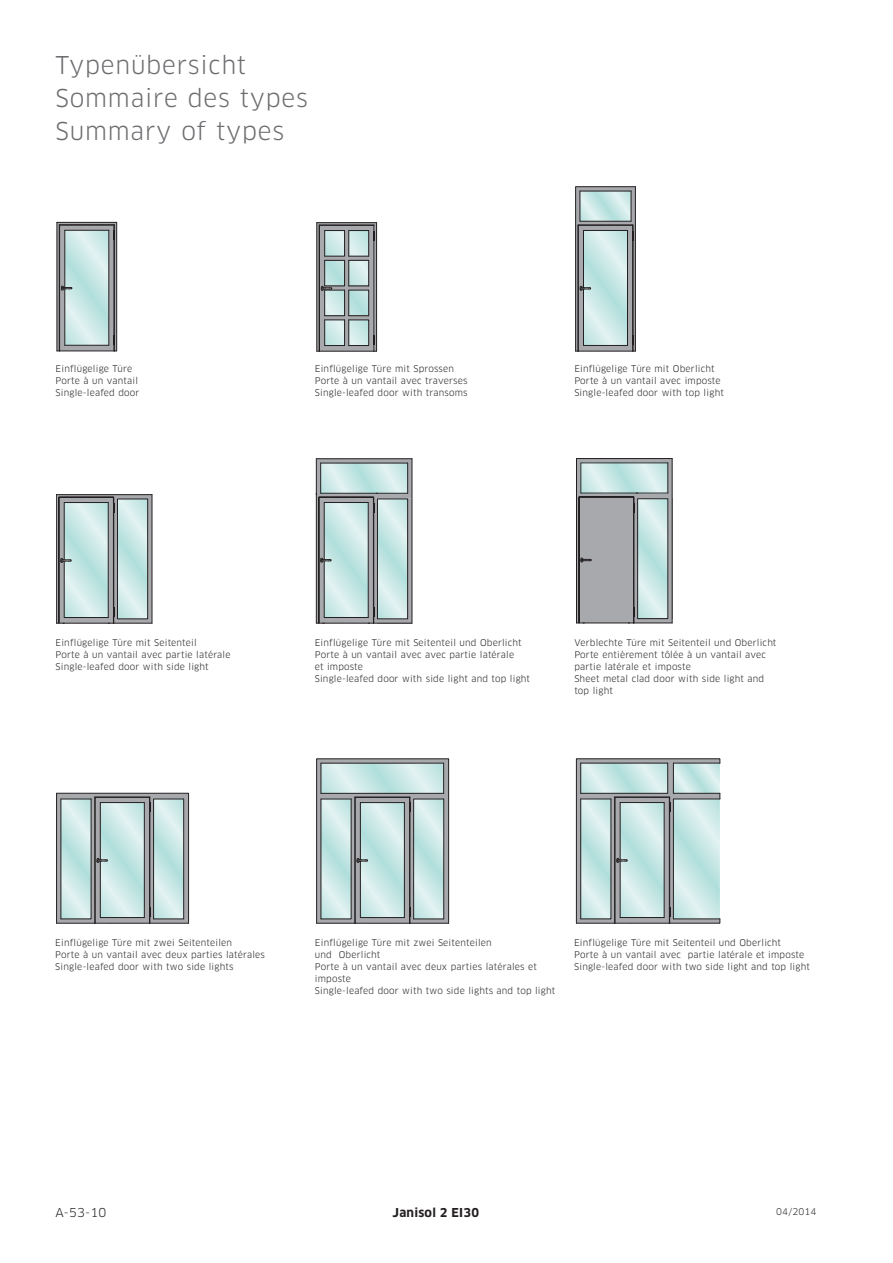
<style>
.page{position:relative;width:893px;height:1263px;background:#fff}
.page>*{position:absolute;margin:0;border:0;box-sizing:border-box;transform-origin:0 0}
.t1{font:24px/33px "Clan Pro";letter-spacing:.03em;color:#6c6d70}
.t2{font:700 12px "Clan Pro";letter-spacing:.02em;color:#231f20}
.t3{font:12px "Clan Pro";color:#231f20}
.t4{font:9px/12px "Clan Pro";letter-spacing:.02em;color:#231f20}
</style>
<div class="page">
<svg style="left:575px;top:186px;width:61px;height:166px;background:#abbdbd"></svg>
<hr style="left:317px;top:222px;width:60px;height:1px;background:#231f20">
<svg style="left:317px;top:223px;width:60px;height:129px;background:#a0aeaf"></svg>
<svg style="left:57px;top:222px;width:60px;height:130px;background:#acbebe"></svg>
<hr style="left:316px;top:458px;width:96px;height:1px;background:#231f20">
<hr style="left:412px;top:459px;width:1px;height:164px;background:#231f20">
<svg style="left:316px;top:459px;width:96px;height:165px;background:#b2c7c6"></svg>
<hr style="left:672px;top:458px;width:1px;height:165px;background:#231f20">
<svg style="left:576px;top:458px;width:96px;height:166px;background:#a7b2b4"></svg>
<hr style="left:152px;top:495px;width:1px;height:128px;background:#231f20">
<svg style="left:56px;top:494px;width:96px;height:130px;background:#afc4c3"></svg>
<svg style="left:317px;top:759px;width:132px;height:165px;background:#b4c9c9"></svg>
<svg style="left:56px;top:793px;width:133px;height:131px;background:#b1c5c5"></svg>
<svg style="left:576px;top:758px;width:145px;height:166px;background:#b6cccc"></svg>
<h1 class="t1" style="left:56px;top:50px;width:254px">Typenübersicht<br>Sommaire des types<br>Summary of types</h1>
<p class="t4" style="left:56px;top:363px;width:85px">Einflügelige Türe<br>Porte à un vantail<br>Single-leafed door</p>
<p class="t4" style="left:315px;top:363px;width:154px">Einflügelige Türe mit Sprossen<br>Porte à un vantail avec traverses<br>Single-leafed door with transoms</p>
<p class="t4" style="left:574px;top:363px;width:151px">Einflügelige Türe mit Oberlicht<br>Porte à un vantail avec imposte<br>Single-leafed door with top light</p>
<p class="t4" style="left:56px;top:637px;width:177px">Einflügelige Türe mit Seitenteil<br>Porte à un vantail avec partie latérale<br>Single-leafed door with side light</p>
<p class="t4" style="left:315px;top:637px;width:217px">Einflügelige Türe mit Seitenteil und Oberlicht Porte à un vantail avec avec partie latérale<br>et imposte<br>Single-leafed door with side light and top light</p>
<p class="t4" style="left:574px;top:637px;width:204px">Verblechte Türe mit Seitenteil und Oberlicht<br>Porte entièrement tôlée à un vantail avec partie latérale et imposte<br>Sheet metal clad door with side light and top light</p>
<p class="t4" style="left:55px;top:937px;width:211px">Einflügelige Türe mit zwei Seitenteilen<br>Porte à un vantail avec deux parties latérales<br>Single-leafed door with two side lights</p>
<p class="t4" style="left:315px;top:937px;width:242px">Einflügelige Türe mit zwei Seitenteilen<br>und Oberlicht<br>Porte à un vantail avec deux parties latérales et imposte<br>Single-leafed door with two side lights and top light</p>
<p class="t4" style="left:574px;top:937px;width:237px">Einflügelige Türe mit Seitenteil und Oberlicht<br>Porte à un vantail avec partie latérale et imposte<br>Single-leafed door with two side light and top light</p>
<h2 class="t3" style="left:56px;top:1208px;width:52px">A-53-10</h2>
<h2 class="t2" style="left:393px;top:1208px;width:88px">Janisol 2 EI30</h2>
<p class="t4" style="left:776px;top:1206px;width:42px">04/2014</p>
</div>
